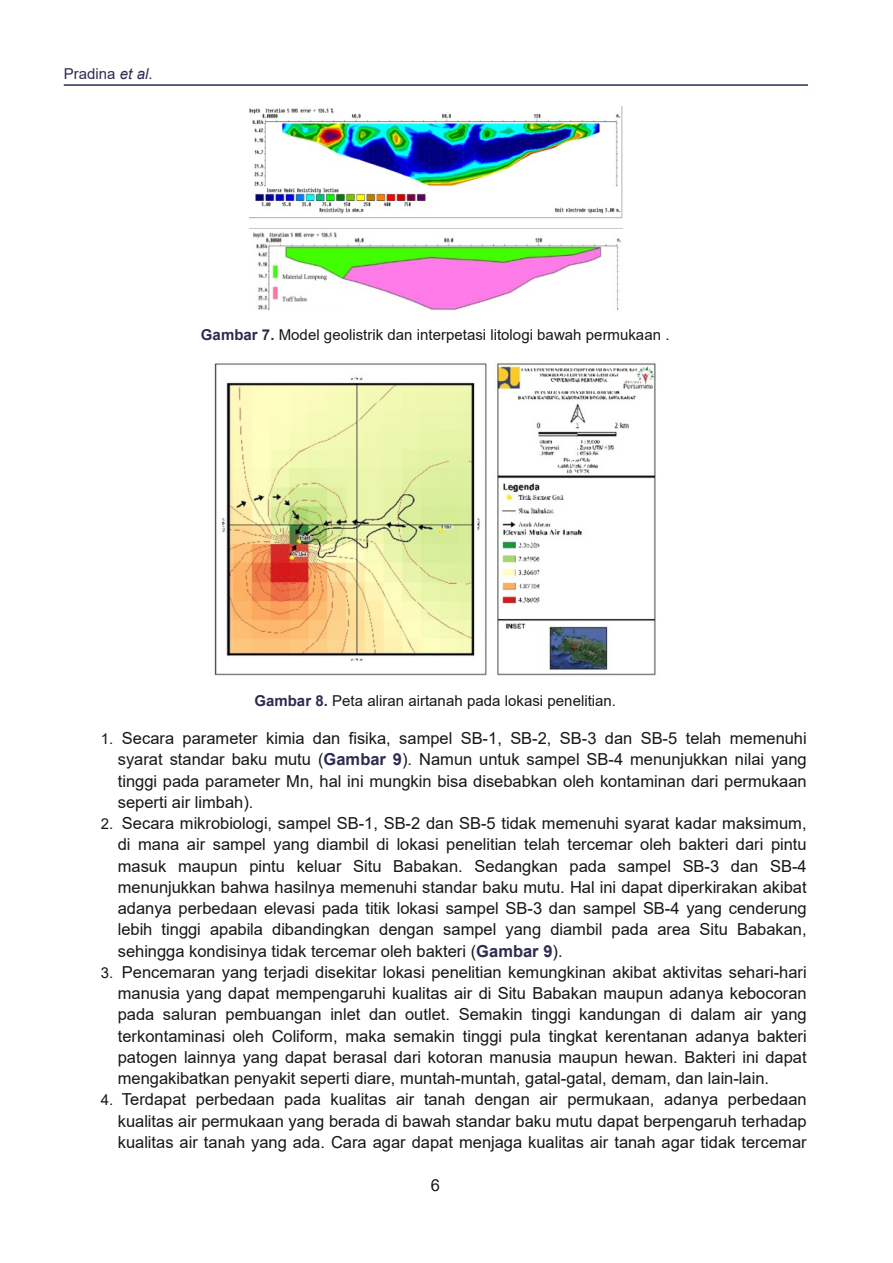
<style>
.page{position:relative;width:893px;height:1263px;background:#fff}
.page>*{position:absolute;margin:0;border:0;box-sizing:border-box;transform-origin:0 0}
.t1{font:16.5px/21.3px "Arial";color:#181715;text-align:justify}
.t2{font:15px "Arial";letter-spacing:.005em;color:#181715}
.t3{font:15px "Arial";letter-spacing:.005em;color:#2c2c51}
.s1{font-style:italic}
.s2{font-weight:700;color:#2c2c51}
.s3{font-size:15px}
</style>
<div class="page">
<hr style="left:64px;top:84px;width:744px;height:2px;background:#2c2c51">
<img style="left:249px;top:106px;width:374px;height:204px">
<img style="left:214px;top:363px;width:442px;height:313px">
<p class="t3" style="left:64px;top:65px;width:90px">Pradina <span class="s1">et al</span>.</p>
<p class="t2" style="left:201px;top:327px;width:470px"><span class="s2">Gambar 7.</span> Model geolistrik dan interpetasi litologi bawah permukaan .</p>
<p class="t2" style="left:254px;top:693px;width:363px"><span class="s2">Gambar 8.</span> Peta aliran airtanah pada lokasi penelitian.</p>
<p class="t1" style="left:118px;top:728px;width:690px;text-indent:-17px"><span class="s3">1.</span> Secara parameter kimia dan fisika, sampel SB-1, SB-2, SB-3 dan SB-5 telah memenuhi syarat standar baku mutu (<span class="s2">Gambar 9</span>). Namun untuk sampel SB-4 menunjukkan nilai yang tinggi pada parameter Mn, hal ini mungkin bisa disebabkan oleh kontaminan dari permukaan seperti air limbah).</p>
<p class="t1" style="left:118px;top:813px;width:690px;text-indent:-17px"><span class="s3">2.</span> Secara mikrobiologi, sampel SB-1, SB-2 dan SB-5 tidak memenuhi syarat kadar maksimum, di mana air sampel yang diambil di lokasi penelitian telah tercemar oleh bakteri dari pintu masuk maupun pintu keluar Situ Babakan. Sedangkan pada sampel SB-3 dan SB-4 menunjukkan bahwa hasilnya memenuhi standar baku mutu. Hal ini dapat diperkirakan akibat adanya perbedaan elevasi pada titik lokasi sampel SB-3 dan sampel SB-4 yang cenderung lebih tinggi apabila dibandingkan dengan sampel yang diambil pada area Situ Babakan, sehingga kondisinya tidak tercemar oleh bakteri (<span class="s2">Gambar 9</span>).</p>
<p class="t1" style="left:118px;top:961px;width:690px;text-indent:-17px"><span class="s3">3.</span> Pencemaran yang terjadi disekitar lokasi penelitian kemungkinan akibat aktivitas sehari-hari manusia yang dapat mempengaruhi kualitas air di Situ Babakan maupun adanya kebocoran pada saluran pembuangan inlet dan outlet. Semakin tinggi kandungan di dalam air yang terkontaminasi oleh Coliform, maka semakin tinggi pula tingkat kerentanan adanya bakteri patogen lainnya yang dapat berasal dari kotoran manusia maupun hewan. Bakteri ini dapat mengakibatkan penyakit seperti diare, muntah-muntah, gatal-gatal, demam, dan lain-lain.</p>
<p class="t1" style="left:118px;top:1089px;width:690px;text-indent:-17px"><span class="s3">4.</span> Terdapat perbedaan pada kualitas air tanah dengan air permukaan, adanya perbedaan kualitas air permukaan yang berada di bawah standar baku mutu dapat berpengaruh terhadap kualitas air tanah yang ada. Cara agar dapat menjaga kualitas air tanah agar tidak tercemar</p>
<p class="t1" style="left:431px;top:1175px;width:11px">6</p>
</div>
